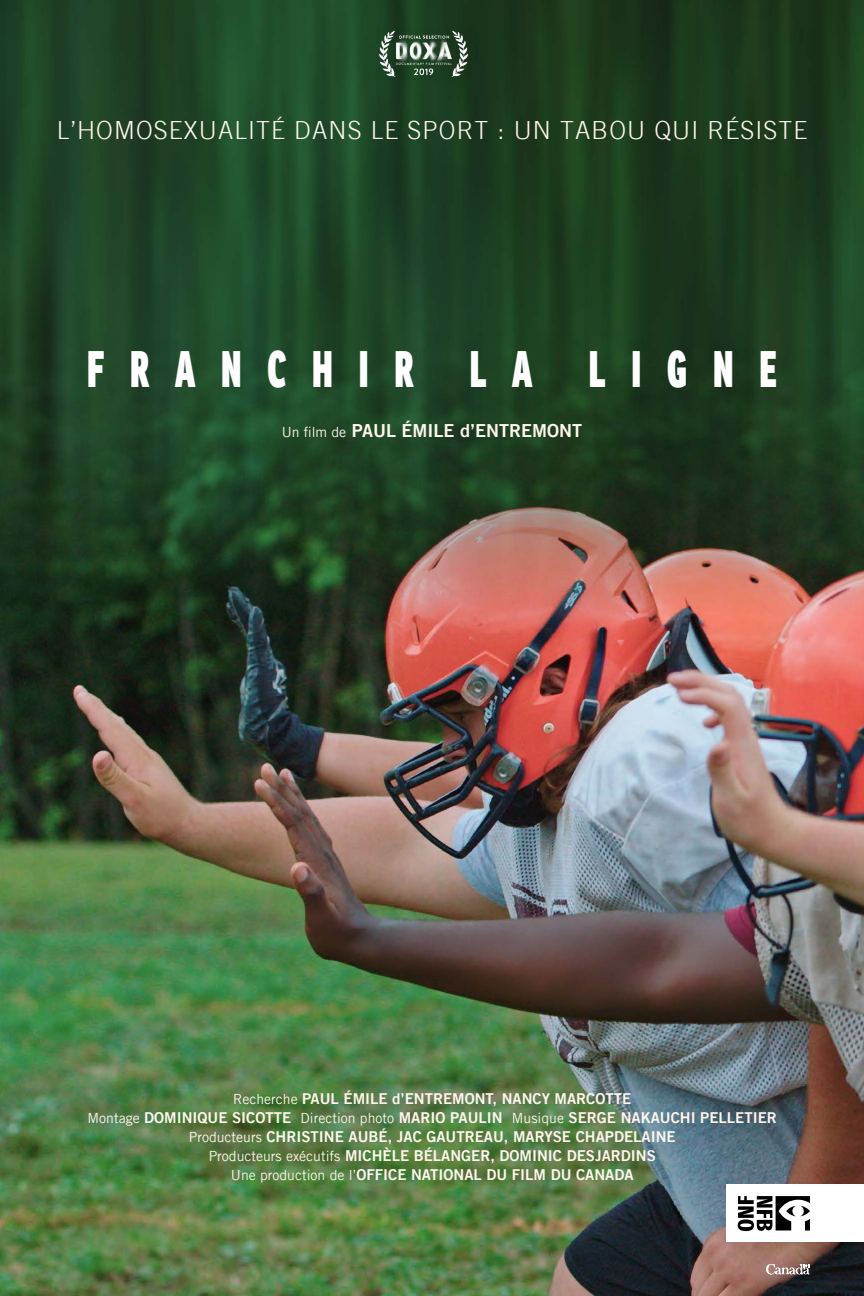
<style>
.page{position:relative;width:864px;height:1296px;background:#fff}
.page>*{position:absolute;margin:0;border:0;box-sizing:border-box;transform-origin:0 0}
.t1{font:800 50px "Ronnia Cond";letter-spacing:.72em;color:#fff;scale:.7 1}
.t2{font:300 25px "Trade Gothic LT";letter-spacing:.045em;color:#fff6ed}
.t3{font:18px "Trade Gothic LT Bold Two";color:#fff6ed}
.t4{font:15px/19px "Trade Gothic LT Bold Two";color:#fff6ed;text-align:center}
.s1{font-family:"Trade Gothic LT";font-size:14px}
</style>
<div class="page">
<img style="left:0;top:0;width:864px;height:1296px">
<img style="left:377px;top:28px;width:93px;height:52px">
<div style="left:727px;top:1185px;width:137px;height:57px;background:#fff"></div>
<svg style="left:738px;top:1196px;width:72px;height:35px"></svg>
<svg style="left:766px;top:1264px;width:44px;height:10px"></svg>
<h2 class="t2" style="left:57px;top:116px;width:752px">L’HOMOSEXUALITÉ DANS LE SPORT : UN TABOU QUI RÉSISTE</h2>
<h1 class="t1" style="left:87px;top:335px;width:987px">FRANCHIR LA LIGNE</h1>
<p class="t3" style="left:282px;top:419px;width:302px"><span class="s1">Un film de</span> PAUL ÉMILE d’ENTREMONT</p>
<p class="t4" style="left:88px;top:1089px;width:691px"><span class="s1">Recherche</span> PAUL ÉMILE d’ENTREMONT, NANCY MARCOTTE<br><span class="s1">Montage</span> DOMINIQUE SICOTTE <span class="s1">Direction photo</span> MARIO PAULIN <span class="s1">Musique</span> SERGE NAKAUCHI PELLETIER <span class="s1">Producteurs</span> CHRISTINE AUBÉ, JAC GAUTREAU, MARYSE CHAPDELAINE<br><span class="s1">Producteurs exécutifs</span> MICHÈLE BÉLANGER, DOMINIC DESJARDINS<br><span class="s1">Une production de l’</span>OFFICE NATIONAL DU FILM DU CANADA</p>
</div>
